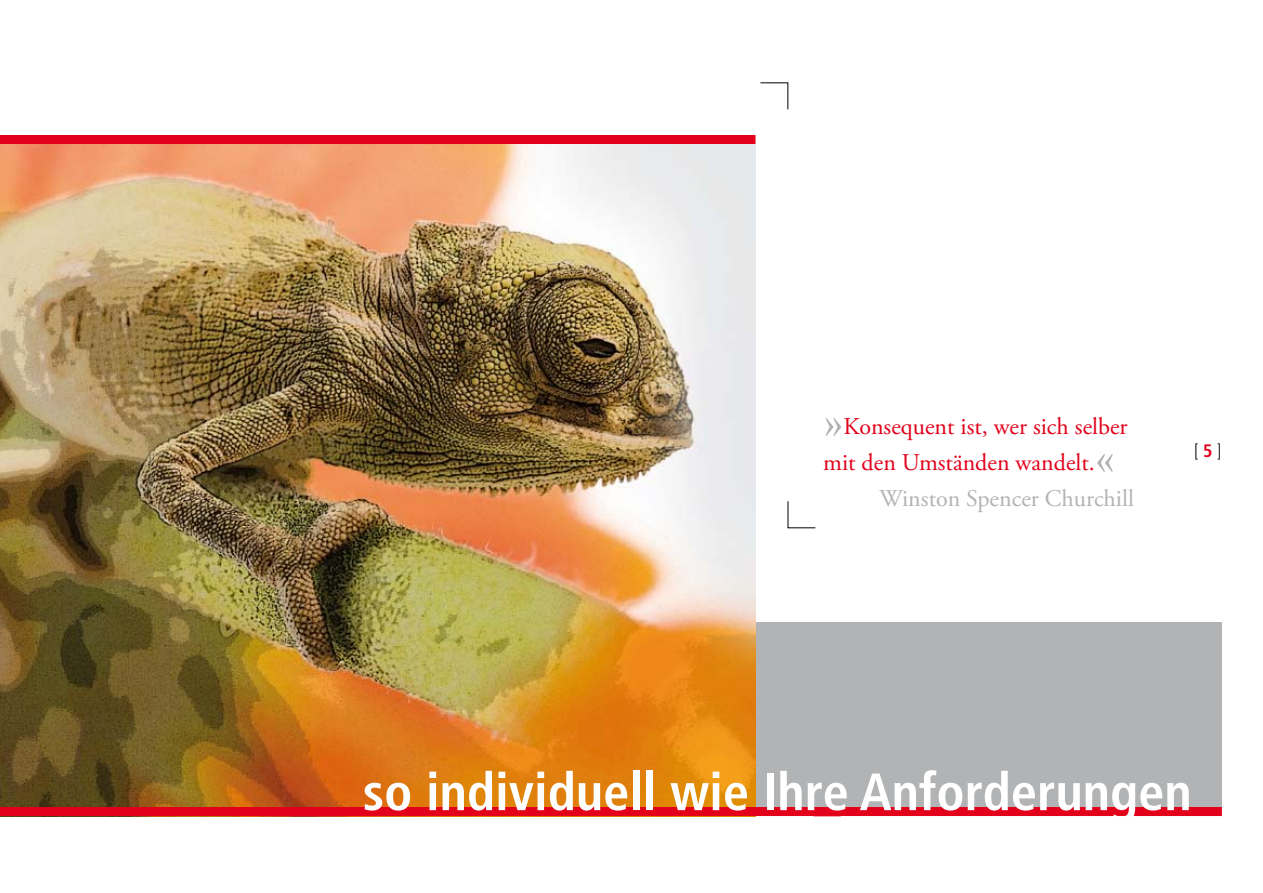
<style>
.page{position:relative;width:1263px;height:893px;background:#fff}
.page>*{position:absolute;margin:0;border:0;box-sizing:border-box;transform-origin:0 0}
.t1{font:54px "Adobe Garamond Pro";color:#b1b3b4}
.t2{font:700 condensed 52.5px "Frutiger";color:#fff}
.t3{font:24px/36px "Adobe Garamond Pro";color:#e2001a}
.t4{font:24px "Adobe Garamond Pro";color:#b1b3b4}
.t5{font:300 condensed 18px "Frutiger";color:#000}
.s1{font-weight:700;color:#e2001a}
</style>
<div class="page">
<div style="left:0;top:623px;width:1222px;height:187px;background:#b1b3b4"></div>
<img style="left:0;top:144px;width:755px;height:663px">
<svg style="left:787px;top:501px;width:29px;height:27px"></svg>
<svg style="left:760px;top:82px;width:28px;height:28px"></svg>
<div style="left:0;top:807px;width:1222px;height:9px;background:#e2001a"></div>
<div style="left:0;top:135px;width:755px;height:9px;background:#e2001a"></div>
<p class="t3" style="left:823px;top:409px;width:306px;text-indent:20px">Konsequent ist, wer sich selber mit den Umständen wandelt.</p>
<h1 class="t1" style="left:823px;top:389px;width:22px">»</h1>
<h1 class="t1" style="left:1095px;top:425px;width:22px">«</h1>
<p class="t4" style="left:879px;top:484px;width:256px">Winston Spencer Churchill</p>
<p class="t5" style="left:1194px;top:441px;width:29px">[<span class="s1">5</span>]</p>
<h2 class="t2" style="left:363px;top:761px;width:830px">so individuell wie Ihre Anforderungen</h2>
</div>
